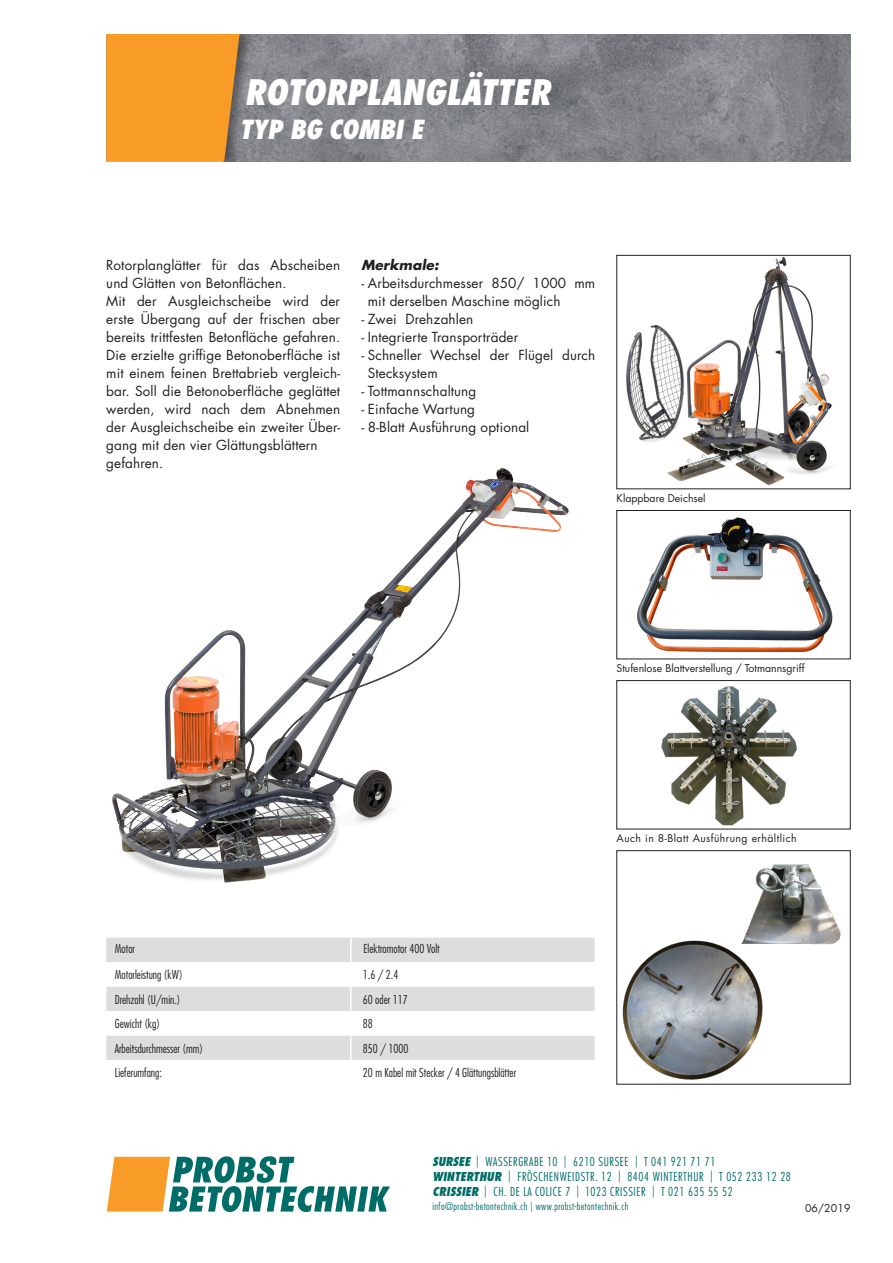
<style>
.page{position:relative;width:893px;height:1263px;background:#fff}
.page>*{position:absolute;margin:0;border:0;box-sizing:border-box;transform-origin:0 0}
._01_Headline{font:italic 800 condensed 34.2px "Futura LT Pro";color:#fff}
._02_Subline{font:italic 800 condensed 25.65px "Futura LT Pro";color:#fff}
._300_Untertitel{font:13.5px/18px "Futura LT Pro";letter-spacing:.01em;color:#231f20}
._300_Untertitel-2{font:italic 700 13.5px "Futura LT Pro";letter-spacing:.01em;color:#231f20}
._06_Tabelle_8_10pt{font:300 condensed 12px "Futura LT Pro";color:#231f20}
.t1{font:300 condensed 12px/15px "Futura LT Pro";letter-spacing:.05em;color:#006c67}
._04_GT{font:10.5px "Futura LT Pro";color:#231f20}
._04_GT-2{font:10.5px "Futura LT Pro";letter-spacing:.04em;color:#231f20}
.t2{font:300 condensed 10.2px "Futura LT Pro";letter-spacing:.04em;color:#006c67}
.s1{font-weight:800;font-style:italic}
</style>
<div class="page">
<img style="left:254px;top:34px;width:596px;height:128px">
<div style="left:106px;top:34px;width:148px;height:128px;background:#231f20;opacity:.5"></div>
<svg style="left:106px;top:34px;width:134px;height:128px;background:#ef982b"></svg>
<svg style="left:107px;top:1156px;width:283px;height:56px"></svg>
<svg style="left:106px;top:938px;width:489px;height:122px"></svg>
<img style="left:637px;top:517px;width:196px;height:136px">
<div style="left:617px;top:510px;width:233px;height:149px;border:1px solid #231f20"></div>
<div style="left:617px;top:680px;width:233px;height:149px;border:1px solid #231f20"></div>
<img style="left:661px;top:686px;width:136px;height:140px">
<img style="left:743px;top:864px;width:98px;height:81px">
<img style="left:622px;top:939px;width:143px;height:141px">
<img style="left:112px;top:468px;width:457px;height:415px">
<img style="left:626px;top:257px;width:206px;height:229px">
<p class="_01_Headline" style="left:244px;top:70px;width:307px">ROTORPLANGLÄTTER</p>
<p class="_02_Subline" style="left:240px;top:113px;width:185px">TYP BG COMBI E</p>
<p class="_300_Untertitel" style="left:106px;top:256px;width:235px">Rotorplanglätter für das Abscheiben und Glätten von Betonflächen.</p>
<p class="_300_Untertitel" style="left:106px;top:292px;width:235px;text-align:justify">Mit der Ausgleichscheibe wird der erste Übergang auf der frischen aber bereits trittfesten Betonfläche gefahren.<br>Die erzielte griffige Betonoberfläche ist mit einem feinen Brettabrieb vergleich&shy;bar. Soll die Betonoberfläche geglättet werden, wird nach dem Abnehmen der Ausgleichscheibe ein zweiter Über&shy;gang mit den vier Glättungsblättern</p>
<p class="_300_Untertitel" style="left:106px;top:454px;width:59px">gefahren.</p>
<p class="_300_Untertitel-2" style="left:361px;top:255px;width:79px">Merkmale:</p>
<p class="_300_Untertitel" style="left:368px;top:274px;width:229px;text-indent:-6px">- Arbeitsdurchmesser 850/ 1000 mm mit derselben Maschine möglich</p>
<p class="_300_Untertitel" style="left:361px;top:310px;width:113px">- Zwei Drehzahlen</p>
<p class="_300_Untertitel" style="left:361px;top:328px;width:158px">- Integrierte Transporträder</p>
<p class="_300_Untertitel" style="left:368px;top:346px;width:229px;text-indent:-6px">- Schneller Wechsel der Flügel durch<br>Stecksystem</p>
<p class="_300_Untertitel" style="left:361px;top:382px;width:116px">- Tottmannschaltung</p>
<p class="_300_Untertitel" style="left:361px;top:400px;width:115px">- Einfache Wartung</p>
<p class="_300_Untertitel" style="left:361px;top:418px;width:169px">- 8-Blatt Ausführung optional</p>
<p class="_04_GT" style="left:617px;top:491px;width:90px">Klappbare Deichsel</p>
<p class="_04_GT" style="left:617px;top:661px;width:189px">Stufenlose Blattverstellung / Totmannsgriff</p>
<p class="_06_Tabelle_8_10pt" style="left:115px;top:941px;width:22px">Motor</p>
<p class="_06_Tabelle_8_10pt" style="left:363px;top:941px;width:78px">Elektromotor 400 Volt</p>
<p class="_06_Tabelle_8_10pt" style="left:115px;top:967px;width:69px">Motorleistung (kW)</p>
<p class="_06_Tabelle_8_10pt" style="left:363px;top:967px;width:37px">1.6 / 2.4</p>
<p class="_06_Tabelle_8_10pt" style="left:115px;top:992px;width:67px">Drehzahl (U/min.)</p>
<p class="_06_Tabelle_8_10pt" style="left:363px;top:992px;width:46px">60 oder 117</p>
<p class="_06_Tabelle_8_10pt" style="left:115px;top:1016px;width:47px">Gewicht (kg)</p>
<p class="_06_Tabelle_8_10pt" style="left:363px;top:1016px;width:11px">88</p>
<p class="_06_Tabelle_8_10pt" style="left:115px;top:1041px;width:90px">Arbeitsdurchmesser (mm)</p>
<p class="_06_Tabelle_8_10pt" style="left:363px;top:1041px;width:47px">850 / 1000</p>
<p class="_06_Tabelle_8_10pt" style="left:115px;top:1065px;width:49px">Lieferumfang:</p>
<p class="_06_Tabelle_8_10pt" style="left:363px;top:1065px;width:155px">20 m Kabel mit Stecker / 4 Glättungsblätter</p>
<p class="_04_GT-2" style="left:617px;top:831px;width:182px">Auch in 8-Blatt Ausführung erhältlich</p>
<p class="t1" style="left:432px;top:1154px;width:360px"><span class="s1">SURSEE</span> | WASSERGRABE 10 | 6210 SURSEE | T 041 921 71 71<br><span class="s1">WINTERTHUR</span> | FRÖSCHENWEIDSTR. 12 | 8404 WINTERTHUR | T 052 233 12 28<br><span class="s1">CRISSIER</span> | CH. DE LA COLICE 7 | 1023 CRISSIER | T 021 635 55 52</p>
<p class="t2" style="left:432px;top:1200px;width:197px">info@probst-betontechnik.ch | www.probst-betontechnik.ch</p>
<p class="_04_GT" style="left:805px;top:1201px;width:47px">06/2019</p>
</div>
